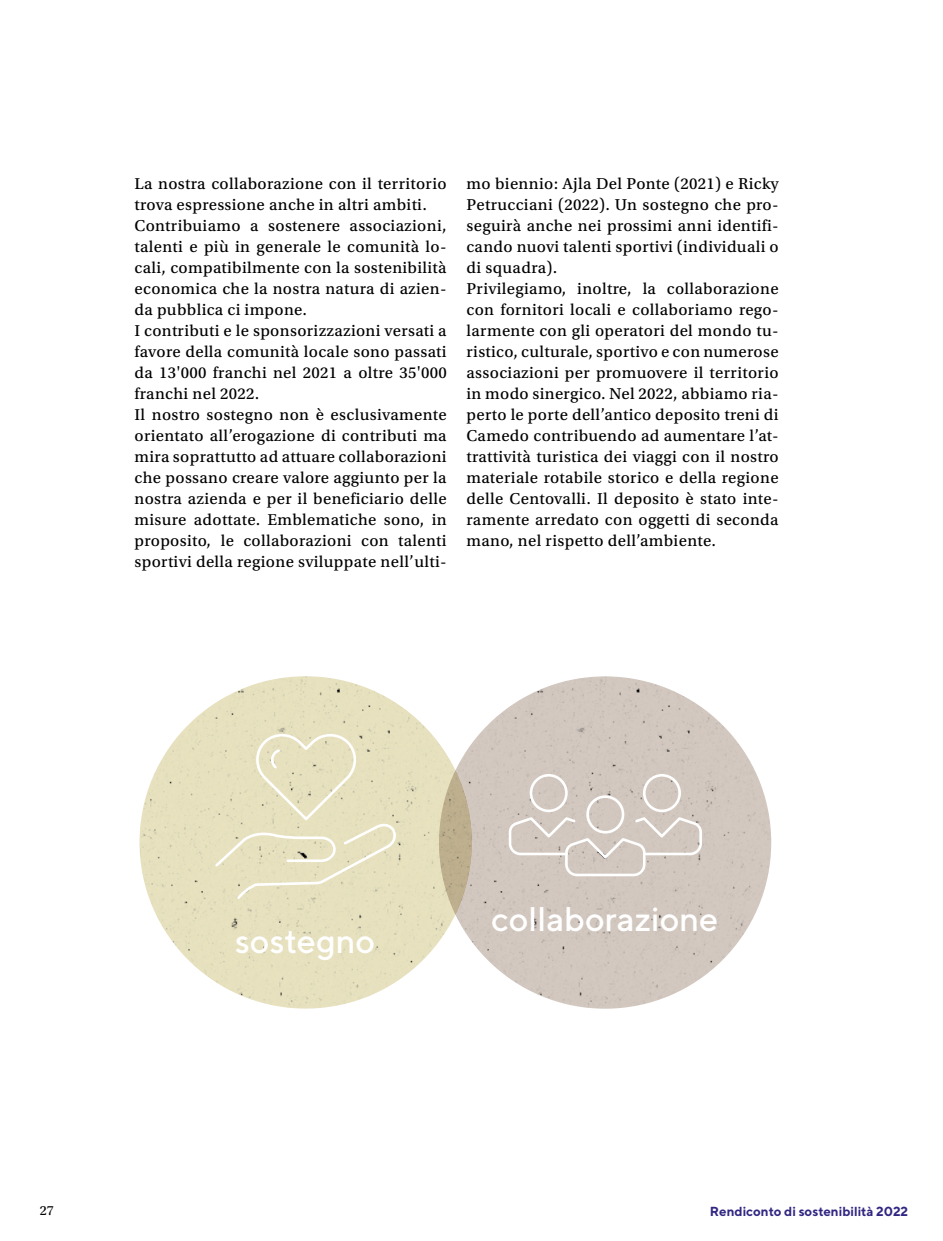
<style>
.page{position:relative;width:943px;height:1241px;background:#fff}
.page>*{position:absolute;margin:0;border:0;box-sizing:border-box;transform-origin:0 0}
.t1{font:500 34.12px "TT Norms";color:#fff}
.t2{font:16.62px/21px "Utopia Std Capt";letter-spacing:.02em;color:#000}
.t3{font:14px "Utopia Std Capt";color:#000}
.t4{font:700 13.12px "TT Norms";color:#312783}
</style>
<div class="page">
<img style="left:472px;top:676px;width:299px;height:332px">
<svg style="left:507px;top:772px;width:196px;height:105px;background:#d5ccc4"></svg>
<img style="left:139px;top:676px;width:333px;height:332px">
<svg style="left:213px;top:728px;width:187px;height:173px;background:#e6e1c1"></svg>
<p class="t2" style="left:134px;top:173px;width:314px">La nostra collaborazione con il territorio trova espressione anche in altri ambiti.<br>Contribuiamo a sostenere associazioni, talenti e più in generale le comunità lo&shy;cali, compatibilmente con la sostenibilità economica che la nostra natura di azien&shy;da pubblica ci impone.<br>I contributi e le sponsorizzazioni versati a favore della comunità locale sono passati da 13'000 franchi nel 2021 a oltre 35'000 franchi nel 2022.<br>Il nostro sostegno non è esclusivamente orientato all’erogazione di contributi ma mira soprattutto ad attuare collaborazioni che possano creare valore aggiunto per la nostra azienda e per il beneficiario delle misure adottate. Emblematiche sono, in proposito, le collaborazioni con talenti sportivi della regione sviluppate nell’ulti-</p>
<p class="t2" style="left:466px;top:173px;width:313px">mo biennio: Ajla Del Ponte (2021) e Ricky Petrucciani (2022). Un sostegno che pro&shy;seguirà anche nei prossimi anni identifi&shy;cando nuovi talenti sportivi (individuali o di squadra).<br>Privilegiamo, inoltre, la collaborazione con fornitori locali e collaboriamo rego&shy;larmente con gli operatori del mondo tu&shy;ristico, culturale, sportivo e con numerose associazioni per promuovere il territorio in modo sinergico. Nel 2022, abbiamo ria&shy;perto le porte dell’antico deposito treni di Camedo contribuendo ad aumentare l’at&shy;trattività turistica dei viaggi con il nostro materiale rotabile storico e della regione delle Centovalli. Il deposito è stato inte&shy;ramente arredato con oggetti di seconda mano, nel rispetto dell’ambiente.</p>
<h1 class="t1" style="left:235px;top:919px;width:142px">sostegno</h1>
<h1 class="t1" style="left:491px;top:897px;width:229px">collaborazione</h1>
<p class="t3" style="left:40px;top:1202px;width:16px">27</p>
<p class="t4" style="left:710px;top:1202px;width:200px">Rendiconto di sostenibilità 2022</p>
</div>
